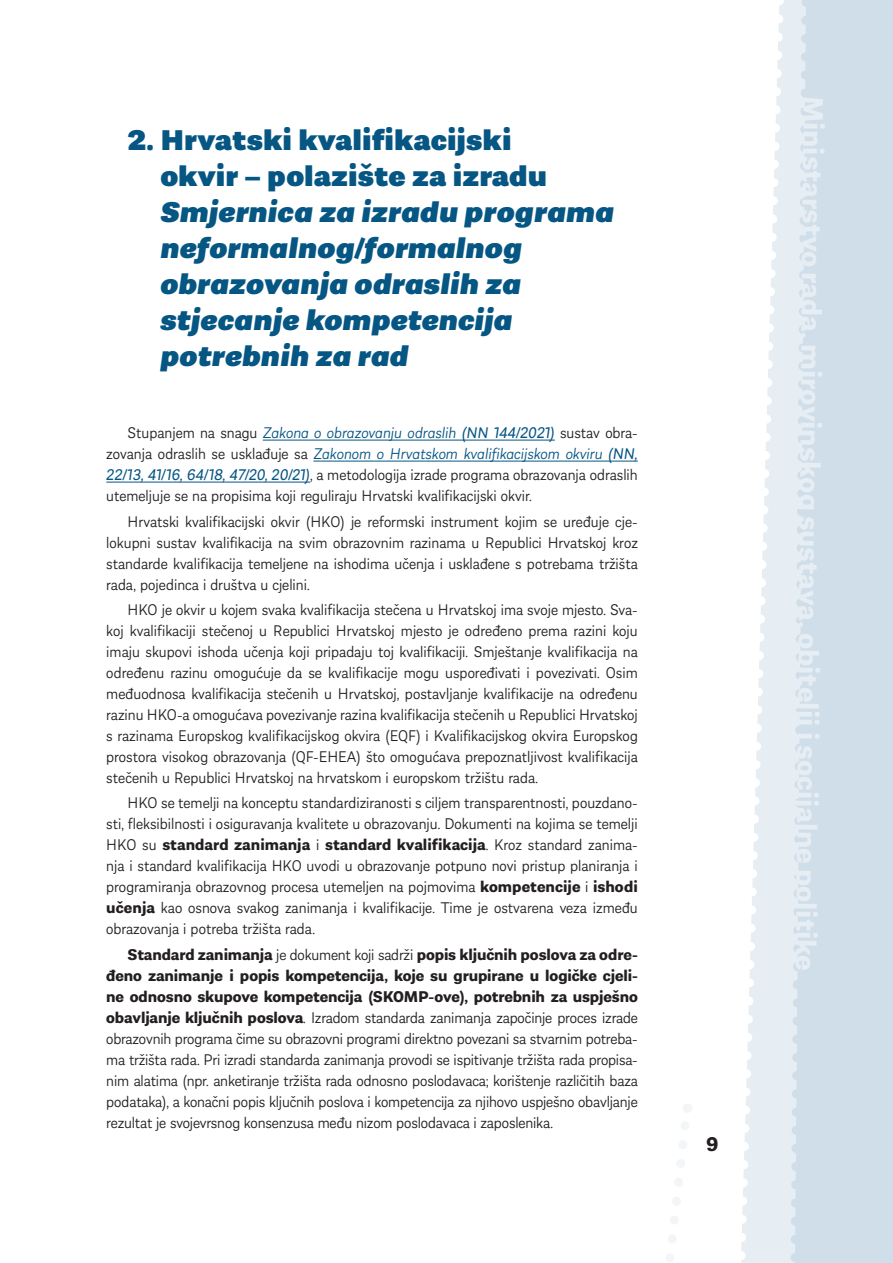
<style>
.page{position:relative;width:893px;height:1263px;background:#fff}
.page>*{position:absolute;margin:0;border:0;box-sizing:border-box;transform-origin:0 0}
.Naslov_01{font:italic 900 30px/36px "Almanach";color:#065684}
.t1{font:700 30px "Almanach";color:#e6eef4}
.t2{font:700 21px "Almanach";color:#231f20}
.Body{font:300 16.5px/21px "Almanach";color:#231f20;text-align:justify}
.s1{font-style:normal}
.s2{font-style:italic;color:#065684}
.s3{font-weight:400;font-style:italic;color:#065684}
.s4{font-weight:700}
</style>
<div class="page">
<svg style="left:666px;top:1104px;width:26px;height:158px"></svg>
<div style="left:815px;top:0;width:78px;height:1263px;background:#d0deea"></div>
<svg style="left:741px;top:5px;width:39px;height:1258px"></svg>
<svg style="left:780px;top:0;width:35px;height:1263px;background:#dbe6ef"></svg>
<hr style="left:263px;top:440px;width:292px;height:1px;background:#065684">
<hr style="left:313px;top:461px;width:325px;height:1px;background:#065684">
<hr style="left:106px;top:482px;width:204px;height:1px;background:#065684">
<p class="Naslov_01" style="left:160px;top:119px;width:455px;text-indent:-33px"><span class="s1">2. Hrvatski kvalifikacijski<br>okvir – polazište za izradu<br></span>Smjernica za izradu programa neformalnog/formalnog obrazovanja odraslih za stjecanje kompetencija potrebnih za rad</p>
<p class="Body" style="left:106px;top:422px;width:533px;text-indent:21px">Stupanjem na snagu <span class="s2">Zakona o obrazovanju odraslih</span> <span class="s3">(NN 144/2021)</span> sustav obra&shy;zovanja odraslih se usklađuje sa <span class="s2">Zakonom o Hrvatskom kvalifikacijskom okviru</span> <span class="s3">(NN, 22/13, 41/16, 64/18, 47/20, 20/21)</span>, a metodologija izrade programa obrazovanja odraslih utemeljuje se na propisima koji reguliraju Hrvatski kvalifikacijski okvir.</p>
<p class="Body" style="left:106px;top:510px;width:533px;text-indent:21px">Hrvatski kvalifikacijski okvir (HKO) je reformski instrument kojim se uređuje cje&shy;lokupni sustav kvalifikacija na svim obrazovnim razinama u Republici Hrvatskoj kroz standarde kvalifikacija temeljene na ishodima učenja i usklađene s potrebama tržišta rada, pojedinca i društva u cjelini.</p>
<p class="Body" style="left:106px;top:598px;width:533px;text-indent:21px">HKO je okvir u kojem svaka kvalifikacija stečena u Hrvatskoj ima svoje mjesto. Sva&shy;koj kvalifikaciji stečenoj u Republici Hrvatskoj mjesto je određeno prema razini koju imaju skupovi ishoda učenja koji pripadaju toj kvalifikaciji. Smještanje kvalifikacija na određenu razinu omogućuje da se kvalifikacije mogu uspoređivati i povezivati. Osim međuodnosa kvalifikacija stečenih u Hrvatskoj, postavljanje kvalifikacije na određenu razinu HKO-a omogućava povezivanje razina kvalifikacija stečenih u Republici Hrvatskoj s razinama Europskog kvalifikacijskog okvira (EQF) i Kvalifikacijskog okvira Europskog prostora visokog obrazovanja (QF-EHEA) što omogućava prepoznatljivost kvalifikacija stečenih u Republici Hrvatskoj na hrvatskom i europskom tržištu rada.</p>
<p class="Body" style="left:106px;top:791px;width:533px;text-indent:21px">HKO se temelji na konceptu standardiziranosti s ciljem transparentnosti, pouzdano&shy;sti, fleksibilnosti i osiguravanja kvalitete u obrazovanju. Dokumenti na kojima se temelji HKO su <span class="s4">standard zanimanja</span> i <span class="s4">standard kvalifikacija</span>. Kroz standard zanima&shy;nja i standard kvalifikacija HKO uvodi u obrazovanje potpuno novi pristup planiranja i programiranja obrazovnog procesa utemeljen na pojmovima <span class="s4">kompetencije</span> i <span class="s4">ishodi učenja</span> kao osnova svakog zanimanja i kvalifikacije. Time je ostvarena veza između obrazovanja i potreba tržišta rada.</p>
<p class="Body" style="left:106px;top:943px;width:533px;text-indent:21px"><span class="s4">Standard zanimanja</span> je dokument koji sadrži <span class="s4">popis ključnih poslova za odre&shy;đeno zanimanje i popis kompetencija, koje su grupirane u logičke cjeli&shy;ne odnosno skupove kompetencija (SKOMP-ove), potrebnih za uspješno obavljanje ključnih poslova</span>. Izradom standarda zanimanja započinje proces izrade obrazovnih programa čime su obrazovni programi direktno povezani sa stvarnim potreba&shy;ma tržišta rada. Pri izradi standarda zanimanja provodi se ispitivanje tržišta rada propisa&shy;nim alatima (npr. anketiranje tržišta rada odnosno poslodavaca; korištenje različitih baza podataka), a konačni popis ključnih poslova i kompetencija za njihovo uspješno obavljanje rezultat je svojevrsnog konsenzusa među nizom poslodavaca i zaposlenika.</p>
<p class="t2" style="left:706px;top:1128px;width:14px">9</p>
<h1 class="t1" style="left:833px;top:96px;width:877px;rotate:90deg">Ministarstvo rada, mirovinskog sustava, obitelji i socijalne politike</h1>
</div>
